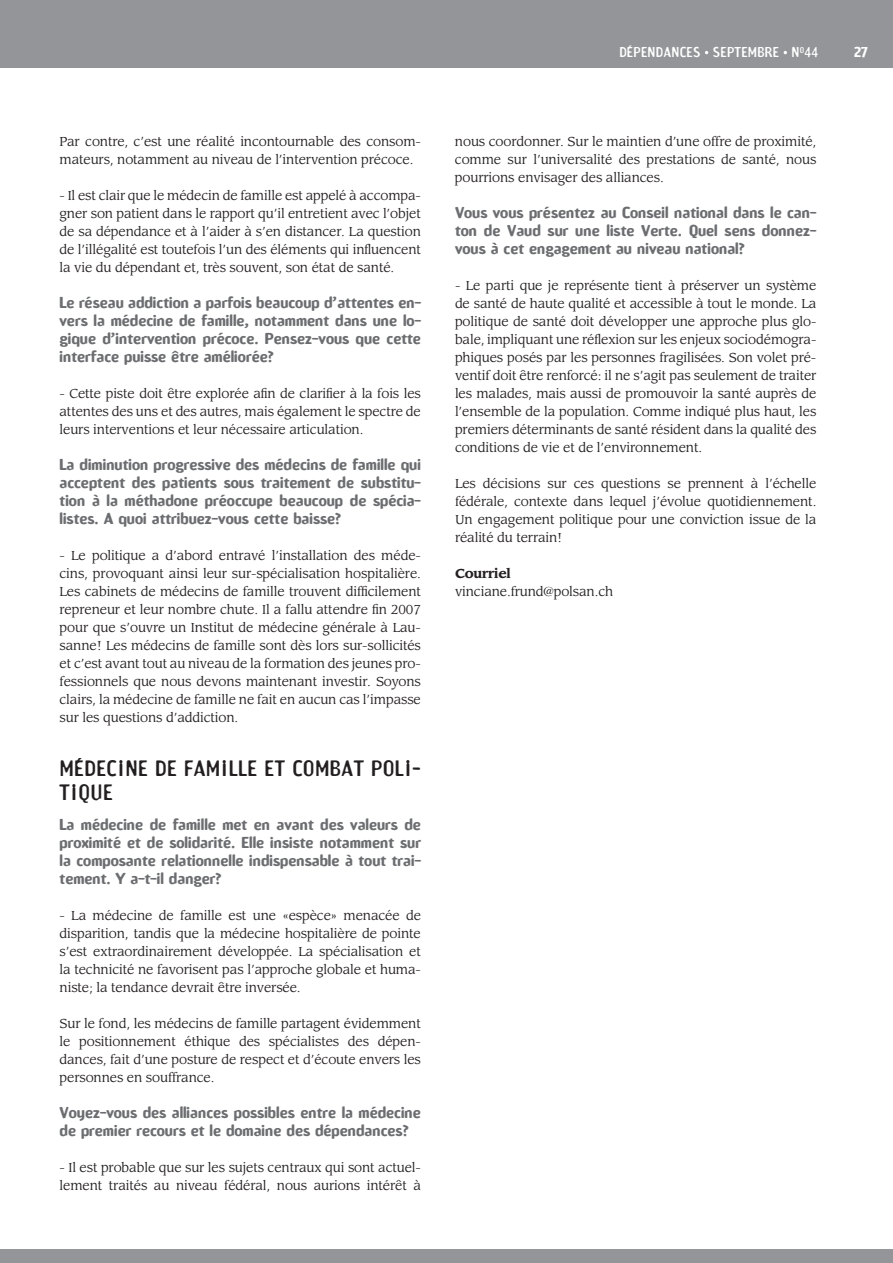
<style>
.page{position:relative;width:893px;height:1263px;background:#fff}
.page>*{position:absolute;margin:0;border:0;box-sizing:border-box;transform-origin:0 0}
.t1{font:21px/24px "Amoebia Sans";letter-spacing:.02em;color:#231f20}
.t2{font:700 15px/18px "Amoebia";color:#6c6d70;text-align:justify}
.t3{font:13.5px "Amoebia Sans";letter-spacing:.02em;color:#fff}
.t4{font:700 13.5px "Amoebia";color:#fff}
.t5{font:12.75px/18px "Leawood";letter-spacing:-.01em;color:#231f20;text-align:justify}
.t6{font:700 12.75px "Leawood";letter-spacing:-.01em;color:#231f20}
</style>
<div class="page">
<div style="left:0;top:0;width:893px;height:68px;background:#939598"></div>
<div style="left:0;top:1249px;width:893px;height:14px;background:#939598"></div>
<p class="t5" style="left:60px;top:132px;width:363px">Par contre, c’est une réalité incontournable des consom&shy;mateurs, notamment au niveau de l’intervention précoce.</p>
<p class="t5" style="left:60px;top:186px;width:363px">- Il est clair que le médecin de famille est appelé à accompa&shy;gner son patient dans le rapport qu’il entretient avec l’objet de sa dépendance et à l’aider à s’en distancer. La question de l’illégalité est toutefois l’un des éléments qui influencent la vie du dépendant et, très souvent, son état de santé.</p>
<p class="t2" style="left:60px;top:293px;width:363px">Le réseau addiction a parfois beaucoup d’attentes en&shy;vers la médecine de famille, notamment dans une lo&shy;gique d’intervention précoce. Pensez-vous que cette interface puisse être améliorée?</p>
<p class="t5" style="left:60px;top:384px;width:363px">- Cette piste doit être explorée afin de clarifier à la fois les attentes des uns et des autres, mais également le spectre de leurs interventions et leur nécessaire articulation.</p>
<p class="t2" style="left:60px;top:455px;width:363px">La diminution progressive des médecins de famille qui acceptent des patients sous traitement de substitu&shy;tion à la méthadone préoccupe beaucoup de spécia&shy;listes. A quoi attribuez-vous cette baisse?</p>
<p class="t5" style="left:60px;top:546px;width:363px">- Le politique a d’abord entravé l’installation des méde&shy;cins, provoquant ainsi leur sur-spécialisation hospitalière.<br>Les cabinets de médecins de famille trouvent difficilement repreneur et leur nombre chute. Il a fallu attendre fin 2007 pour que s’ouvre un Institut de médecine générale à Lau&shy;sanne! Les médecins de famille sont dès lors sur-sollicités et c’est avant tout au niveau de la formation des jeunes pro&shy;fessionnels que nous devons maintenant investir. Soyons clairs, la médecine de famille ne fait en aucun cas l’impasse sur les questions d’addiction.</p>
<h1 class="t1" style="left:60px;top:756px;width:363px">MÉDECI NE DE FAMI LLE ET COMBAT POLI -<br>TI QUE</h1>
<p class="t2" style="left:60px;top:815px;width:363px">La médecine de famille met en avant des valeurs de proximité et de solidarité. Elle insiste notamment sur la composante relationnelle indispensable à tout trai&shy;tement. Y a-t-il danger?</p>
<p class="t5" style="left:60px;top:906px;width:363px">- La médecine de famille est une «espèce» menacée de disparition, tandis que la médecine hospitalière de pointe s’est extraordinairement développée. La spécialisation et la technicité ne favorisent pas l’approche globale et huma&shy;niste; la tendance devrait être inversée.</p>
<p class="t5" style="left:60px;top:1014px;width:363px">Sur le fond, les médecins de famille partagent évidemment le positionnement éthique des spécialistes des dépen&shy;dances, fait d’une posture de respect et d’écoute envers les personnes en souffrance.</p>
<p class="t2" style="left:60px;top:1103px;width:363px">Voyez-vous des alliances possibles entre la médecine de premier recours et le domaine des dépendances?</p>
<p class="t5" style="left:60px;top:1158px;width:363px">- Il est probable que sur les sujets centraux qui sont actuel&shy;lement traités au niveau fédéral, nous aurions intérêt à</p>
<p class="t3" style="left:619px;top:44px;width:154px">DÉPENDANCES SEPTEMBRE</p>
<p class="t3" style="left:792px;top:44px;width:28px">N <sup>O</sup>44</p>
<p class="t4" style="left:854px;top:45px;width:15px">27</p>
<p class="t5" style="left:455px;top:132px;width:363px">nous coordonner. Sur le maintien d’une offre de proximité, comme sur l’universalité des prestations de santé, nous pourrions envisager des alliances.</p>
<p class="t2" style="left:455px;top:203px;width:363px">Vous vous présentez au Conseil national dans le can&shy;ton de Vaud sur une liste Verte. Quel sens donnez&shy;vous à cet engagement au niveau national?</p>
<p class="t5" style="left:455px;top:276px;width:363px">- Le parti que je représente tient à préserver un système de santé de haute qualité et accessible à tout le monde. La politique de santé doit développer une approche plus glo&shy;bale, impliquant une réflexion sur les enjeux sociodémogra&shy;phiques posés par les personnes fragilisées. Son volet pré&shy;ventif doit être renforcé: il ne s’agit pas seulement de traiter les malades, mais aussi de promouvoir la santé auprès de l’ensemble de la population. Comme indiqué plus haut, les premiers déterminants de santé résident dans la qualité des conditions de vie et de l’environnement.</p>
<p class="t5" style="left:455px;top:474px;width:363px">Les décisions sur ces questions se prennent à l’échelle fédérale, contexte dans lequel j’évolue quotidiennement.<br>Un engagement politique pour une conviction issue de la réalité du terrain!</p>
<p class="t6" style="left:455px;top:565px;width:57px">Courriel</p>
<p class="t5" style="left:455px;top:582px;width:160px">vinciane.frund@polsan.ch</p>
</div>
